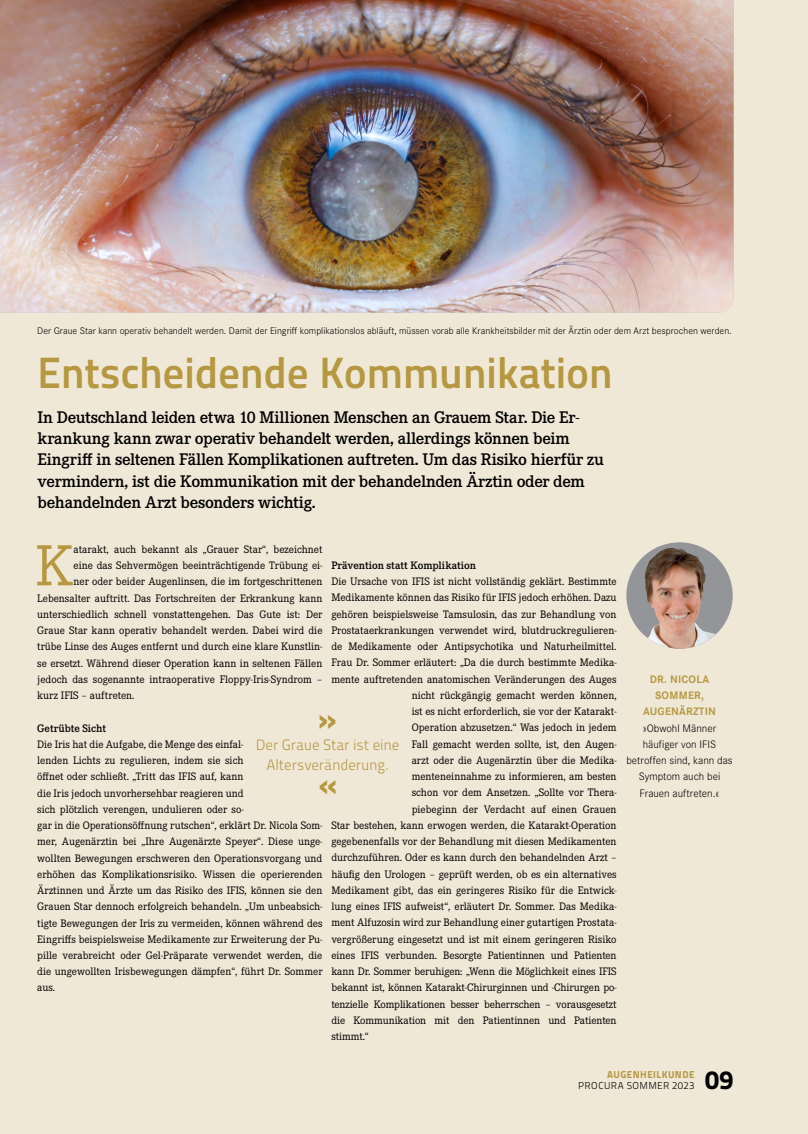
<style>
.page{position:relative;width:808px;height:1134px;background:#f0e8d7}
.page>*{position:absolute;margin:0;border:0;box-sizing:border-box;transform-origin:0 0}
.t1{font:60px "Corporate E";color:#b59841}
.t2{font:43.75px "Titillium Maps 26 L 750 wt";letter-spacing:-.015em;color:#b59841}
.t3{font:32.5px "Titillium Maps 26 L 999 wt";color:#b59841}
.t4{font:26.25px "Titillium Maps 26 L 999 wt";color:#000}
.t5{font:600 17.5px/21.2px "Corporate E";letter-spacing:-.015em;color:#000}
.t6{font:15px/20px "Titillium Maps 26 L 250 wt";letter-spacing:-.01em;color:#b59841;text-align:center}
.t7{font:11.25px/16.2px "Corporate E";color:#000}
.t8{font:300 11.25px/16.2px "Corporate S";color:#000;text-align:center}
.t9{font:600 11.25px "Corporate E";letter-spacing:-.005em;color:#000}
.t10{font:700 11.25px/16.2px "Corporate S";letter-spacing:.02em;color:#b59841;text-align:center}
.t11{font:300 10px "Corporate S";color:#000}
.t12{font:10px "Titillium Maps 26 L 250 wt";letter-spacing:.04em;color:#000}
.t13{font:10px "Titillium Maps 26 L 999 wt";letter-spacing:.04em;color:#b59841}
</style>
<div class="page">
<img style="left:0;top:0;width:733px;height:313px">
<div style="left:626px;top:542px;width:107px;height:107px;background:#939598;border-radius:50%"></div>
<img style="left:644px;top:548px;width:72px;height:101px">
<p class="t11" style="left:37px;top:324px;width:696px">Der Graue Star kann operativ behandelt werden. Damit der Eingriff komplikationslos abläuft, müssen vorab alle Krankheitsbilder mit der Ärztin oder dem Arzt besprochen werden.</p>
<h2 class="t2" style="left:37px;top:339px;width:577px">Entscheidende Kommunikation</h2>
<p class="t5" style="left:38px;top:406px;width:568px">In Deutschland leiden etwa 10 Millionen Menschen an Grauem Star. Die Er&shy;krankung kann zwar operativ behandelt werden, allerdings können beim Eingriff in seltenen Fällen Komplikationen auftreten. Um das Risiko hierfür zu vermindern, ist die Kommunikation mit der behandelnden Ärztin oder dem behandelnden Arzt besonders wichtig.</p>
<h1 class="t1" style="left:35px;top:528px;width:40px">K</h1>
<p class="t7" style="left:73px;top:541px;width:250px">atarakt, auch bekannt als „Grauer Star“, bezeichnet</p>
<p class="t7" style="left:73px;top:557px;width:250px">eine das Sehvermögen beeinträchtigende Trübung ei-</p>
<p class="t7" style="left:73px;top:573px;width:250px">ner oder beider Augenlinsen, die im fortgeschrittenen</p>
<p class="t7" style="left:37px;top:589px;width:287px">Lebensalter auftritt. Das Fortschreiten der Erkrankung kann</p>
<p class="t7" style="left:37px;top:606px;width:287px">unterschiedlich schnell vonstattengehen. Das Gute ist: Der</p>
<p class="t7" style="left:37px;top:622px;width:287px">Graue Star kann operativ behandelt werden. Dabei wird die</p>
<p class="t7" style="left:37px;top:638px;width:287px">trübe Linse des Auges entfernt und durch eine klare Kunstlin-</p>
<p class="t7" style="left:37px;top:654px;width:287px">se ersetzt. Während dieser Operation kann in seltenen Fällen</p>
<p class="t7" style="left:37px;top:671px;width:287px">jedoch das sogenannte intraoperative Floppy-Iris-Syndrom –</p>
<p class="t7" style="left:37px;top:687px;width:99px">kurz IFIS – auftreten.</p>
<p class="t9" style="left:37px;top:721px;width:70px">Getrübte Sicht</p>
<p class="t7" style="left:37px;top:736px;width:287px">Die Iris hat die Aufgabe, die Menge des einfal-<br>lenden Lichts zu regulieren, indem sie sich<br>öffnet oder schließt. „Tritt das IFIS auf, kann<br>die Iris jedoch unvorhersehbar reagieren und<br>sich plötzlich verengen, undulieren oder so-<br>gar in die Operationsöffnung rutschen“, erklärt Dr. Nicola Som&shy;mer, Augenärztin bei „Ihre Augenärzte Speyer“. Diese unge&shy;wollten Bewegungen erschweren den Operationsvorgang und erhöhen das Komplikationsrisiko. Wissen die operierenden Ärztinnen und Ärzte um das Risiko des IFIS, können sie den Grauen Star dennoch erfolgreich behandeln. „Um unbeabsich&shy;tigte Bewegungen der Iris zu vermeiden, können während des Eingriffs beispielsweise Medikamente zur Erweiterung der Pu&shy;pille verabreicht oder Gel-Präparate verwendet werden, die die ungewollten Irisbewegungen dämpfen“, führt Dr. Sommer aus.</p>
<p class="t9" style="left:331px;top:558px;width:146px">Prävention statt Komplikation</p>
<p class="t7" style="left:331px;top:573px;width:287px">Die Ursache von IFIS ist nicht vollständig geklärt. Bestimmte</p>
<p class="t7" style="left:331px;top:589px;width:287px">Medikamente können das Risiko für IFIS jedoch erhöhen. Dazu</p>
<p class="t7" style="left:331px;top:606px;width:287px">gehören beispielsweise Tamsulosin, das zur Behandlung von</p>
<p class="t7" style="left:331px;top:622px;width:287px">Prostataerkrankungen verwendet wird, blutdruckregulieren-</p>
<p class="t7" style="left:331px;top:638px;width:287px">de Medikamente oder Antipsychotika und Naturheilmittel.</p>
<p class="t7" style="left:331px;top:654px;width:287px">Frau Dr. Sommer erläutert: „Da die durch bestimmte Medika-</p>
<p class="t7" style="left:331px;top:670px;width:287px">mente auftretenden anatomischen Veränderungen des Auges</p>
<p class="t7" style="left:412px;top:687px;width:206px">nicht rückgängig gemacht werden können,</p>
<p class="t7" style="left:412px;top:703px;width:206px">ist es nicht erforderlich, sie vor der Katarakt-</p>
<p class="t7" style="left:412px;top:719px;width:206px">Operation abzusetzen.“ Was jedoch in jedem</p>
<p class="t7" style="left:412px;top:735px;width:206px">Fall gemacht werden sollte, ist, den Augen-</p>
<p class="t7" style="left:412px;top:752px;width:206px">arzt oder die Augenärztin über die Medika-</p>
<p class="t7" style="left:412px;top:768px;width:206px">menteneinnahme zu informieren, am besten</p>
<p class="t7" style="left:412px;top:784px;width:206px">schon vor dem Ansetzen. „Sollte vor Thera-</p>
<p class="t7" style="left:412px;top:800px;width:206px">piebeginn der Verdacht auf einen Grauen</p>
<p class="t7" style="left:331px;top:817px;width:287px">Star bestehen, kann erwogen werden, die Katarakt-Operation</p>
<p class="t7" style="left:331px;top:833px;width:287px">gegebenenfalls vor der Behandlung mit diesen Medikamenten</p>
<p class="t7" style="left:331px;top:849px;width:287px">durchzuführen. Oder es kann durch den behandelnden Arzt –</p>
<p class="t7" style="left:331px;top:865px;width:287px">häufig den Urologen – geprüft werden, ob es ein alternatives</p>
<p class="t7" style="left:331px;top:882px;width:287px">Medikament gibt, das ein geringeres Risiko für die Entwick-</p>
<p class="t7" style="left:331px;top:898px;width:287px">lung eines IFIS aufweist“, erläutert Dr. Sommer. Das Medika-</p>
<p class="t7" style="left:331px;top:914px;width:287px">ment Alfuzosin wird zur Behandlung einer gutartigen Prostata-</p>
<p class="t7" style="left:331px;top:930px;width:287px">vergrößerung eingesetzt und ist mit einem geringeren Risiko</p>
<p class="t7" style="left:331px;top:947px;width:287px">eines IFIS verbunden. Besorgte Patientinnen und Patienten</p>
<p class="t7" style="left:331px;top:963px;width:287px">kann Dr. Sommer beruhigen: „Wenn die Möglichkeit eines IFIS</p>
<p class="t7" style="left:331px;top:979px;width:287px">bekannt ist, können Katarakt-Chirurginnen und -Chirurgen po-</p>
<p class="t7" style="left:331px;top:995px;width:287px">tenzielle Komplikationen besser beherrschen – vorausgesetzt</p>
<p class="t7" style="left:331px;top:1012px;width:287px">die Kommunikation mit den Patientinnen und Patienten</p>
<p class="t7" style="left:331px;top:1028px;width:39px">stimmt.“</p>
<h3 class="t3" style="left:318px;top:693px;width:21px">»</h3>
<h3 class="t6" style="left:256px;top:734px;width:145px">Der Graue Star ist eine<br>Altersveränderung.</h3>
<h3 class="t3" style="left:318px;top:758px;width:21px">«</h3>
<p class="t10" style="left:643px;top:671px;width:74px">DR. NICOLA<br>SOMMER,<br>AUGENÄRZTIN</p>
<p class="t8" style="left:626px;top:719px;width:108px">»Obwohl Männer häufiger von IFIS betroffen sind, kann das<br>Symptom auch bei<br>Frauen auftreten.«</p>
<p class="t13" style="left:607px;top:1066px;width:89px">AUGENHEILKUNDE</p>
<p class="t12" style="left:578px;top:1078px;width:118px">PROCURA SOMMER 2023</p>
<h3 class="t4" style="left:705px;top:1059px;width:30px">09</h3>
</div>
